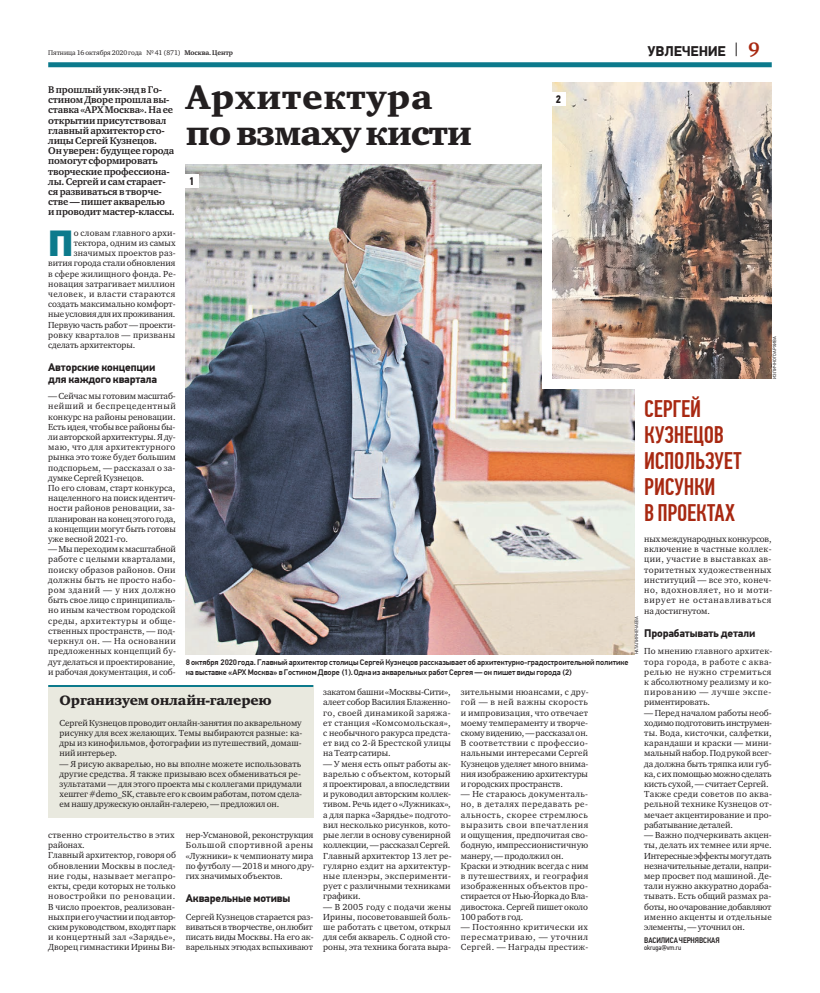
<style>
.page{position:relative;width:820px;height:993px;background:#fff}
.page>*{position:absolute;margin:0;border:0;box-sizing:border-box;transform-origin:0 0}
.t1{font:900 36.2px "PF Din Text Pro";color:#0c7a8c}
.t2{font:35px/36px "Charter ITC Black";color:#231f20}
.t3{font:500 24px/26px "PF Din Text Comp Pro";letter-spacing:-.005em;color:#a82811}
.t4{font:14px "Charter ITC Black";letter-spacing:-.01em;color:#231f20}
.t5{font:700 14px "PF Din Text Pro";letter-spacing:-.02em;color:#231f20}
.t6{font:700 11px/12px "PF Din Text Pro";letter-spacing:-.015em;color:#231f20}
.t7{font:700 11px "PF Din Text Cond Pro";color:#231f20}
.t8{font:700 10px/10.2px "Charter ITC";letter-spacing:-.015em;color:#231f20}
.t9{font:9px/10.2px "Charter ITC";letter-spacing:.005em;color:#231f20;text-align:justify}
.t10{font:9px "Charter ITC";letter-spacing:-.02em;color:#231f20}
.t11{font:9px "Charter ITC";letter-spacing:.045em;color:#231f20}
.t12{font:9px "Charter ITC";letter-spacing:.03em;color:#231f20}
.t13{font:500 8px/10.2px "PF Din Text Pro";letter-spacing:-.01em;color:#231f20}
.t14{font:500 8px "PF Din Text Cond Pro";letter-spacing:-.01em;color:#231f20}
.t15{font:7px "Charter ITC";letter-spacing:-.01em;color:#231f20}
.t16{font:7px "PF Din Text Cond Pro";letter-spacing:-.01em;color:#231f20}
.t17{font:4.5px "PF Din Text Pro";color:#231f20}
.s1{font-weight:700}
.s2{font-family:"Charter ITC";font-size:20px;color:#a82811}
</style>
<div class="page">
<div style="left:48px;top:62px;width:723px;height:5px;background:#0c7a8c"></div>
<svg style="left:735px;top:43px;width:1px;height:13px"></svg>
<img style="left:186px;top:164px;width:448px;height:490px">
<div style="left:542px;top:154px;width:97px;height:235px;background:#fff"></div>
<img style="left:552px;top:83px;width:219px;height:295px">
<div style="left:48px;top:684px;width:265px;height:133px;background:#e9e9df"></div>
<hr style="left:48px;top:684px;width:265px;height:2px;background:#0c7a8c">
<div style="left:185px;top:174px;width:14px;height:13px;background:#fff"></div>
<div style="left:552px;top:93px;width:13px;height:13px;background:#fff"></div>
<p class="t15" style="left:48px;top:48px;width:186px">Пятница 16 октября 2020 года № 41 (871) <span class="s1">Москва. Центр</span></p>
<p class="t5" style="left:647px;top:46px;width:114px">УВЛЕЧЕНИЕ <span class="s2">9</span></p>
<p class="t8" style="left:48px;top:84px;width:128px">В прошлый уик-энд в Го&shy;стином Дворе прошла вы&shy;ставка «АРХ Москва». На ее открытии присутствовал главный архитектор сто&shy;лицы Сергей Кузнецов.<br>Он уверен: будущее города помогут сформировать творческие профессиона&shy;лы. Сергей и сам старает&shy;ся развиваться в творче&shy;стве — пишет акварелью<br>и проводит мастер-классы.</p>
<p class="t1" style="left:48px;top:229px;width:27px">П</p>
<p class="t9" style="left:74px;top:227px;width:103px">о словам главного архи-</p>
<p class="t2" style="left:186px;top:79px;width:287px">Архитектура по взмаху кисти</p>
<p class="t7" style="left:555px;top:93px;width:7px">2</p>
<p class="t7" style="left:189px;top:174px;width:7px">1</p>
<p class="t9" style="left:74px;top:238px;width:103px">тектора, одним из самых</p>
<p class="t9" style="left:74px;top:248px;width:103px">значимых проектов раз-</p>
<p class="t9" style="left:48px;top:258px;width:129px">вития города стали обновления</p>
<p class="t9" style="left:48px;top:268px;width:129px">в сфере жилищного фонда. Ре-</p>
<p class="t9" style="left:48px;top:278px;width:128px">новация затрагивает миллион</p>
<p class="t11" style="left:48px;top:288px;width:128px">человек, и власти стараются</p>
<p class="t9" style="left:48px;top:299px;width:129px">создать максимально комфорт-</p>
<p class="t10" style="left:48px;top:308px;width:128px">ные условия для их проживания.</p>
<p class="t9" style="left:48px;top:319px;width:129px">Первую часть работ — проекти-</p>
<p class="t12" style="left:48px;top:329px;width:128px">ровку кварталов — призваны</p>
<p class="t9" style="left:48px;top:340px;width:88px">сделать архитекторы.</p>
<p class="t6" style="left:48px;top:362px;width:110px">Авторские концепции для каждого квартала</p>
<p class="t9" style="left:48px;top:391px;width:129px;text-align:left">— Сейчас мы готовим масштаб&shy;нейший и беспрецедентный конкурс на районы реновации.<br>Есть идея, чтобы все районы бы&shy;ли авторской архитектуры. Я ду&shy;маю, что для архитектурного рынка это тоже будет большим подспорьем, — рассказал о за&shy;думке Сергей Кузнецов.<br>По его словам, старт конкурса, нацеленного на поиск идентич&shy;ности районов реновации, за&shy;планирован на конец этого года, а концепции могут быть готовы уже весной 2021-го.</p>
<p class="t9" style="left:48px;top:544px;width:129px">— Мы переходим к масштабной работе с целыми кварталами, поиску образов районов. Они должны быть не просто набо&shy;ром зданий — у них должно быть свое лицо с принципиаль&shy;но иным качеством городской среды, архитектуры и обще&shy;ственных пространств, — под&shy;черкнул он. — На основании предложенных концепций бу&shy;дут делаться и проектирование, и рабочая документация, и соб-</p>
<p class="t17" style="left:772px;top:378px;width:44px;rotate:-90deg">ИЗЛИЧНОГО АРХИВА</p>
<p class="t3" style="left:644px;top:398px;width:99px">СЕРГЕЙ<br>КУЗНЕЦОВ<br>ИСПОЛЬЗУЕТ<br>РИСУНКИ<br>В ПРОЕКТАХ</p>
<p class="t9" style="left:644px;top:533px;width:130px">ных международных конкурсов, включение в частные коллек&shy;ции, участие в выставках ав&shy;торитетных художественных институций — все это, конеч&shy;но, вдохновляет, но и моти&shy;вирует не останавливаться на достигнутом.</p>
<p class="t6" style="left:644px;top:628px;width:113px">Прорабатывать детали</p>
<p class="t9" style="left:644px;top:646px;width:129px">По мнению главного архитек&shy;тора города, в работе с аква&shy;релью не нужно стремиться к абсолютному реализму и ко&shy;пированию — лучше экспе&shy;риментировать.</p>
<p class="t9" style="left:644px;top:707px;width:129px;text-align:left">— Перед началом работы необ&shy;ходимо подготовить инструмен&shy;ты. Вода, кисточки, салфетки, карандаши и краски — мини&shy;мальный набор. Под рукой всег&shy;да должна быть тряпка или губ&shy;ка, с их помощью можно сделать кисть сухой, — считает Сергей.<br>Также среди советов по аква&shy;рельной технике Кузнецов от&shy;мечает акцентирование и про&shy;рабатывание деталей.</p>
<p class="t9" style="left:644px;top:829px;width:129px">— Важно подчеркивать акцен&shy;ты, делать их темнее или ярче.<br>Интересные эффекты могут дать незначительные детали, напри&shy;мер просвет под машиной. Де&shy;тали нужно аккуратно дораба&shy;тывать. Есть общий размах ра&shy;боты, но очарование добавляют именно акценты и отдельные элементы, — уточнил он.</p>
<p class="t14" style="left:644px;top:936px;width:77px">ВАСИЛИСАЧЕРНЯВСКАЯ</p>
<p class="t16" style="left:644px;top:943px;width:38px">okruga@vm.ru</p>
<p class="t17" style="left:634px;top:654px;width:39px;rotate:-90deg">НАТАЛИЯНЕЧАЕВА</p>
<p class="t13" style="left:186px;top:656px;width:444px">8 октября 2020 года. Главный архитектор столицы Сергей Кузнецов рассказывает об архитектурно-градостроительной политике на выставке «АРХ Москва» в Гостином Дворе (1). Одна из акварельных работ Сергея — он пишет виды города (2)</p>
<p class="t9" style="left:323px;top:686px;width:129px">закатом башни «Москвы-Сити», алеет собор Василия Блаженно&shy;го, своей динамикой заряжа&shy;ет станция «Комсомольская», с необычного ракурса предста&shy;ет вид со 2-й Брестской улицы на Театр сатиры.</p>
<p class="t9" style="left:323px;top:758px;width:130px;text-align:left">— У меня есть опыт работы ак&shy;варелью с объектом, который я проектировал, а впоследствии и руководил авторским коллек&shy;тивом. Речь идет о «Лужниках», а для парка «Зарядье» подгото&shy;вил несколько рисунков, кото&shy;рые легли в основу сувенирной коллекции, — рассказал Сергей.<br>Главный архитектор 13 лет ре&shy;гулярно ездит на архитектур&shy;ные пленэры, эксперименти&shy;рует с различными техниками графики.</p>
<p class="t9" style="left:323px;top:901px;width:129px">— В 2005 году с подачи жены Ирины, посоветовавшей боль&shy;ше работать с цветом, открыл для себя акварель. С одной сто&shy;роны, эта техника богата выра-</p>
<p class="t9" style="left:460px;top:686px;width:129px">зительными нюансами, с дру&shy;гой — в ней важны скорость и импровизация, что отвечает моему темпераменту и творче&shy;скому видению, — рассказал он.<br>В соответствии с профессио&shy;нальными интересами Сергей Кузнецов уделяет много внима&shy;ния изображению архитектуры и городских пространств.</p>
<p class="t9" style="left:460px;top:788px;width:129px;text-align:left">— Не стараюсь документаль&shy;но, в деталях передавать ре&shy;альность, скорее стремлюсь выразить свои впечатления и ощущения, предпочитая сво&shy;бодную, импрессионистичную манеру, — продолжил он.<br>Краски и этюдник всегда с ним в путешествиях, и география изображенных объектов про&shy;стирается от Нью-Йорка до Вла&shy;дивостока. Сергей пишет около<br>100 работ в год.</p>
<p class="t9" style="left:460px;top:921px;width:129px">— Постоянно критически их пересматриваю, — уточнил Сергей. — Награды престиж-</p>
<p class="t4" style="left:60px;top:691px;width:213px">Организуем онлайн-галерею</p>
<p class="t9" style="left:60px;top:717px;width:244px">Сергей Кузнецов проводит онлайн-занятия по акварельному рисунку для всех желающих. Темы выбираются разные: ка&shy;дры из кинофильмов, фотографии из путешествий, домаш&shy;ний интерьер.</p>
<p class="t9" style="left:60px;top:758px;width:244px;text-align:left">— Я рисую акварелью, но вы вполне можете использовать другие средства. Я также призываю всех обмениваться ре&shy;зультатами — для этого проекта мы с коллегами придумали хештег #demo_SK, ставьте его к своим работам, потом сдела&shy;ем нашу дружескую онлайн-галерею, — предложил он.</p>
<p class="t9" style="left:186px;top:829px;width:130px">нер-Усмановой, реконструкция Большой спортивной арены «Лужники» к чемпионату мира по футболу — 2018 и много дру&shy;гих значимых объектов.</p>
<p class="t6" style="left:186px;top:893px;width:106px">Акварельные мотивы</p>
<p class="t9" style="left:186px;top:911px;width:129px">Сергей Кузнецов старается раз&shy;виваться в творчестве, он любит писать виды Москвы. На его ак&shy;варельных этюдах вспыхивают</p>
<p class="t9" style="left:48px;top:829px;width:129px;text-align:left">ственно строительство в этих районах.<br>Главный архитектор, говоря об обновлении Москвы в послед&shy;ние годы, называет мегапро&shy;екты, среди которых не только новостройки по реновации.<br>В число проектов, реализован&shy;ных при его участии и под автор&shy;ским руководством, входят парк и концертный зал «Зарядье»,<br>Дворец гимнастики Ирины Ви-</p>
</div>
